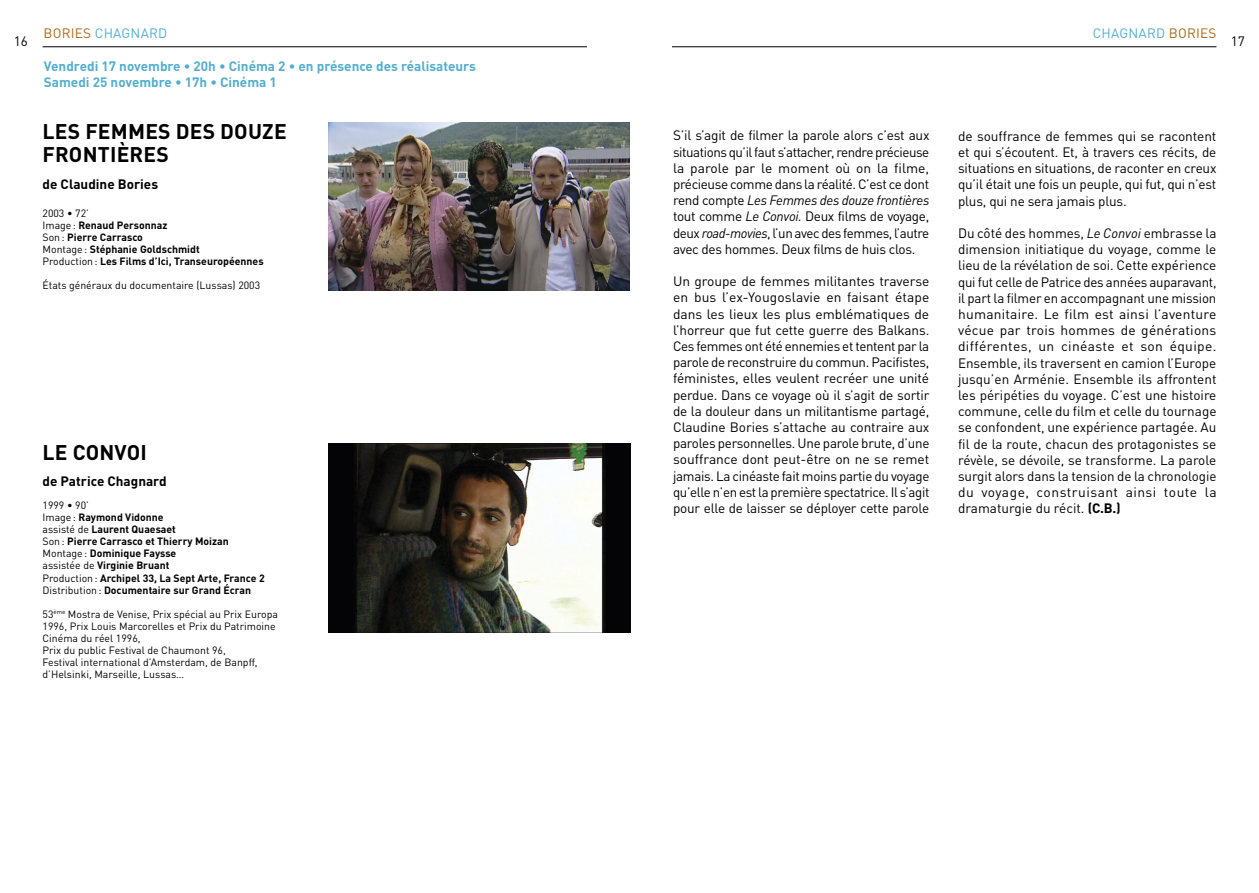
<style>
.page{position:relative;width:1259px;height:893px;background:#fff}
.page>*{position:absolute;margin:0;border:0;box-sizing:border-box;transform-origin:0 0}
.t1{font:700 21px/22.5px "DINOT";letter-spacing:.01em;color:#000}
.t2{font:13.5px/16.2px "DINOT";letter-spacing:-.015em;color:#000;text-align:justify}
.t3{font:700 13.5px/16.2px "DIN";color:#52aecd}
.t4{font:700 13.5px "DIN";color:#000}
.t5{font:13.5px "DIN";letter-spacing:.015em;color:#52aecd}
.t6{font:13.5px "DIN";color:#000}
.t7{font:700 10.5px/12.1px "DINOT";color:#000}
.t8{font:10.5px/12px "DINOT";color:#000}
.s1{color:#a86b17}
.s2{font-weight:400}
.s3{font-style:italic}
.s4{font-weight:700}
</style>
<div class="page">
<hr style="left:43px;top:46px;width:544px;height:1px;background:#000">
<hr style="left:672px;top:46px;width:544px;height:1px;background:#000">
<img style="left:328px;top:122px;width:301px;height:169px">
<img style="left:328px;top:444px;width:302px;height:188px">
<p class="t5" style="left:44px;top:24px;width:125px"><span class="s1">BORIES</span> CHAGNARD</p>
<p class="t5" style="left:1092px;top:24px;width:125px">CHAGNARD <span class="s1">BORIES</span></p>
<p class="t6" style="left:14px;top:32px;width:16px">16</p>
<p class="t6" style="left:1230px;top:32px;width:16px">17</p>
<p class="t3" style="left:44px;top:57px;width:434px">Vendredi 17 novembre • 20h • Cinéma 2 • en présence des réalisateurs<br>Samedi 25 novembre • 17h • Cinéma 1</p>
<h1 class="t1" style="left:43px;top:120px;width:245px">Les Femm es des douze frontières</h1>
<p class="t4" style="left:43px;top:175px;width:117px">de Claudine Bories</p>
<p class="t7" style="left:43px;top:207px;width:223px"><span class="s2">2003 • 72’<br>Image:</span> Renaud Personnaz<br><span class="s2">Son:</span> Pierre Carrasco<br><span class="s2">Montage:</span> Stéphanie Goldschmidt<br><span class="s2">Production:</span> Les Films d’Ici, Transeuropéennes</p>
<p class="t8" style="left:43px;top:279px;width:219px">états généraux du documentaire (Lussas) 2003</p>
<h1 class="t1" style="left:43px;top:440px;width:106px">Le Convoi</h1>
<p class="t4" style="left:43px;top:473px;width:126px">de Patrice Chagnard</p>
<p class="t7" style="left:43px;top:499px;width:224px"><span class="s2">1999 • 90’<br>Image:</span> Raymond Vidonne<br><span class="s2">assisté de</span> Laurent Quaesaet<br><span class="s2">Son:</span> Pierre Carrasco et Thierry Moizan<br><span class="s2">Montage:</span> Dominique Faysse<br><span class="s2">assistée de</span> Virginie Bruant<br><span class="s2">Production:</span> Archipel 33, La Sept Arte, France 2<br><span class="s2">Distribution:</span> Documentaire sur Grand Écran</p>
<p class="t8" style="left:43px;top:607px;width:237px">53<sup>ème</sup> Mostra de Venise, Prix spécial au Prix Europa 1996, Prix Louis Marcorelles et Prix du Patrimoine Cinéma du réel 1996,<br>Prix du public Festival de Chaumont 96,<br>Festival international d’Amsterdam, de Banpff, d’Helsinki, Marseille, Lussas…</p>
<p class="t2" style="left:673px;top:127px;width:258px">S’il s’agit de filmer la parole alors c’est aux situations qu’il faut s’attacher, rendre précieuse la parole par le moment où on la filme, précieuse comme dans la réalité. C’est ce dont rend compte <span class="s3">Les Femmes des douze frontières </span>tout comme <span class="s3">Le Convoi.</span> Deux films de voyage, deux <span class="s3">road-movies</span>, l’un avec des femmes, l’autre avec des hommes. Deux films de huis clos.</p>
<p class="t2" style="left:673px;top:273px;width:258px">Un groupe de femmes militantes traverse en bus l’ex-Yougoslavie en faisant étape dans les lieux les plus emblématiques de l’horreur que fut cette guerre des Balkans.<br>Ces femmes ont été ennemies et tentent par la parole de reconstruire du commun. Pacifistes, féministes, elles veulent recréer une unité perdue. Dans ce voyage où il s’agit de sortir de la douleur dans un militantisme partagé, Claudine Bories s’attache au contraire aux paroles personnelles. Une parole brute, d’une souffrance dont peut-être on ne se remet jamais. La cinéaste fait moins partie du voyage qu’elle n’en est la première spectatrice. Il s’agit pour elle de laisser se déployer cette parole</p>
<p class="t2" style="left:958px;top:128px;width:260px">de souffrance de femmes qui se racontent et qui s’écoutent. Et, à travers ces récits, de situations en situations, de raconter en creux qu’il était une fois un peuple, qui fut, qui n’est plus, qui ne sera jamais plus.</p>
<p class="t2" style="left:958px;top:225px;width:260px">Du côté des hommes, <span class="s3">Le Convoi</span> embrasse la dimension initiatique du voyage, comme le lieu de la révélation de soi. Cette expérience qui fut celle de Patrice des années auparavant, il part la filmer en accompagnant une mission humanitaire. Le film est ainsi l’aventure vécue par trois hommes de générations différentes, un cinéaste et son équipe.<br>Ensemble, ils traversent en camion l’Europe jusqu’en Arménie. Ensemble ils affrontent les péripéties du voyage. C’est une histoire commune, celle du film et celle du tournage se confondent, une expérience partagée. Au fil de la route, chacun des protagonistes se révèle, se dévoile, se transforme. La parole surgit alors dans la tension de la chronologie du voyage, construisant ainsi toute la dramaturgie du récit. <span class="s4">(C.B.)</span></p>
</div>
